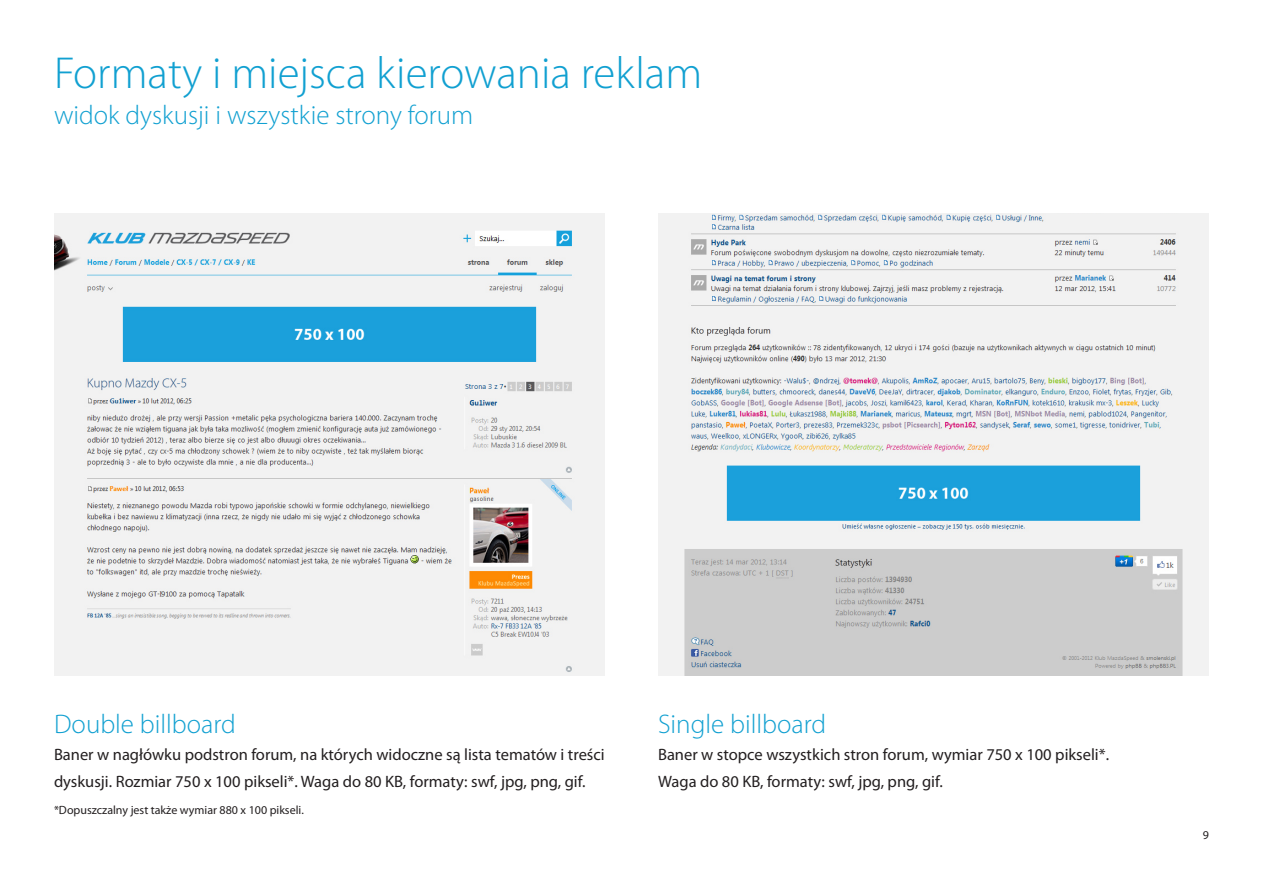
<style>
.page{position:relative;width:1263px;height:893px;background:#fff}
.page>*{position:absolute;margin:0;border:0;box-sizing:border-box;transform-origin:0 0}
.t1{font:300 45px "Myriad Pro";color:#11a0d1}
.t2{font:300 27px "Myriad Pro";color:#11a0d1}
.t3{font:16.5px/27px "Myriad Pro";color:#231f20}
.t4{font:12px "Myriad Pro";color:#231f20}
</style>
<div class="page">
<img style="left:658px;top:213px;width:551px;height:462px">
<img style="left:54px;top:213px;width:551px;height:462px">
<h1 class="t1" style="left:54px;top:48px;width:650px">Formaty i miejsca kierowania reklam</h1>
<h2 class="t2" style="left:54px;top:100px;width:421px">widok dyskusji i wszystkie strony forum</h2>
<h2 class="t2" style="left:54px;top:709px;width:183px">Double billboard</h2>
<p class="t3" style="left:54px;top:740px;width:552px">Baner w nagłówku podstron forum, na których widoczne są lista tematów i treści dyskusji. Rozmiar 750 x 100 pikseli*. Waga do 80 KB, formaty: swf, jpg, png, gif.</p>
<p class="t4" style="left:54px;top:802px;width:251px">*Dopuszczalny jest także wymiar 880 x 100 pikseli.</p>
<h2 class="t2" style="left:658px;top:709px;width:169px">Single billboard</h2>
<p class="t3" style="left:658px;top:740px;width:452px">Baner w stopce wszystkich stron forum, wymiar 750 x 100 pikseli*.<br>Waga do 80 KB, formaty: swf, jpg, png, gif.</p>
<p class="t4" style="left:1203px;top:827px;width:8px">9</p>
</div>
